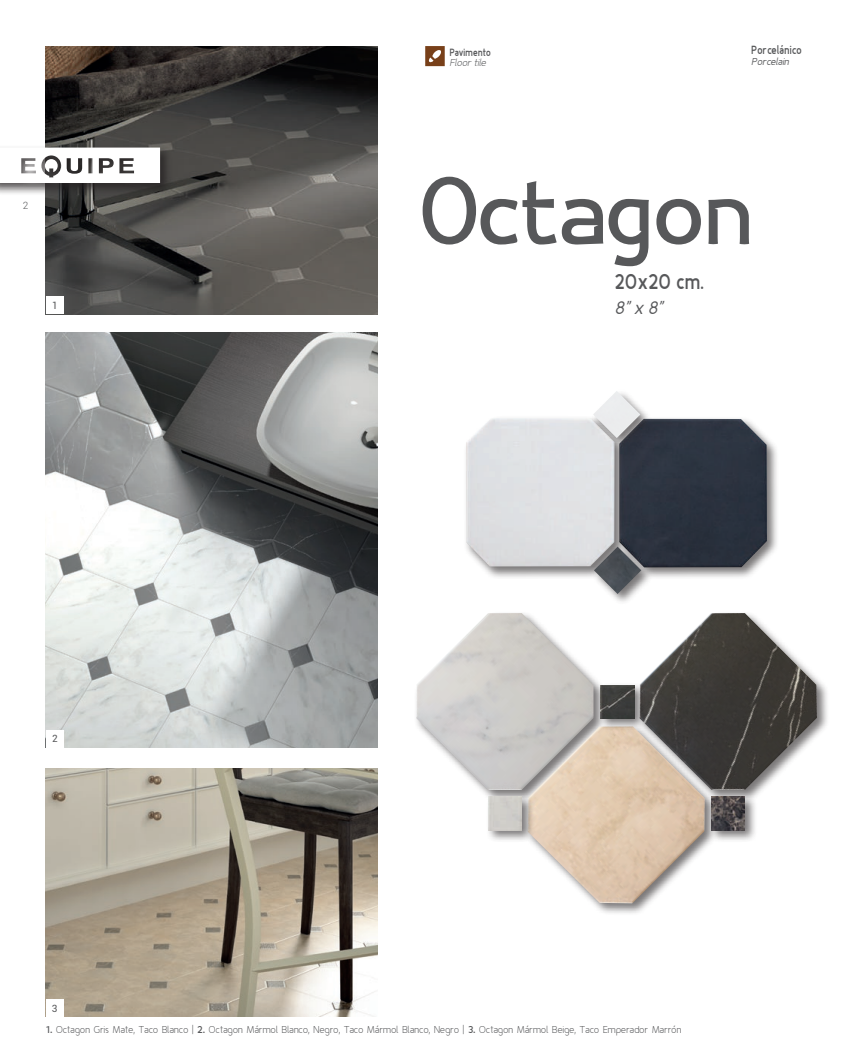
<style>
.page{position:relative;width:851px;height:1063px;background:#fff}
.page>*{position:absolute;margin:0;border:0;box-sizing:border-box;transform-origin:0 0}
.t1{font:111.25px "Nikodecs";letter-spacing:-.02em;color:#57585a}
.t2{font:20.5px "Fineness Pro Black Cond";color:#57585a}
.t3{font:italic 18.25px "Fineness Pro";color:#57585a}
.t4{font:11.25px "Fineness Pro Black Cond";color:#57585a}
.t5{font:300 10px "Fineness";letter-spacing:.03em;color:#57585a}
.t6{font:italic 10px "Fineness Pro";color:#57585a}
.t7{font:10px "Fineness Pro Black Cond";color:#57585a}
.t8{font:italic 300 10px "Fineness Pro";color:#57585a}
.t9{font:10px "Roboto";color:#57585a}
.t10{font:300 10px "Roboto";color:#57585a}
.s1{font-weight:700}
</style>
<div class="page">
<img style="left:46px;top:768px;width:331px;height:249px">
<img style="left:46px;top:333px;width:331px;height:414px">
<img style="left:46px;top:46px;width:331px;height:268px">
<div style="left:46px;top:730px;width:18px;height:17px;background:#fff"></div>
<div style="left:46px;top:999px;width:18px;height:18px;background:#fff"></div>
<div style="left:46px;top:297px;width:18px;height:17px;background:#fff"></div>
<svg style="left:425px;top:46px;width:19px;height:20px"></svg>
<div style="left:463px;top:415px;width:164px;height:164px;background:#231f20;opacity:.6"></div>
<img style="left:466px;top:418px;width:148px;height:148px">
<div style="left:414px;top:610px;width:192px;height:193px;background:#231f20;opacity:.6"></div>
<img style="left:416px;top:613px;width:177px;height:177px">
<div style="left:637px;top:610px;width:192px;height:193px;background:#231f20;opacity:.6"></div>
<img style="left:639px;top:613px;width:177px;height:177px">
<div style="left:616px;top:416px;width:163px;height:164px;background:#231f20;opacity:.6"></div>
<div style="left:619px;top:419px;width:147px;height:148px;background:#2c333f"></div>
<div style="left:525px;top:724px;width:192px;height:192px;background:#231f20;opacity:.6"></div>
<img style="left:527px;top:726px;width:177px;height:177px">
<div style="left:591px;top:389px;width:60px;height:61px;background:#231f20;opacity:.6"></div>
<img style="left:593px;top:391px;width:47px;height:47px">
<div style="left:592px;top:545px;width:61px;height:61px;background:#231f20;opacity:.6"></div>
<img style="left:593px;top:547px;width:48px;height:47px">
<div style="left:485px;top:794px;width:49px;height:49px;background:#231f20;opacity:.6"></div>
<img style="left:488px;top:797px;width:33px;height:33px">
<div style="left:598px;top:683px;width:49px;height:48px;background:#231f20;opacity:.6"></div>
<img style="left:600px;top:685px;width:34px;height:33px">
<div style="left:709px;top:794px;width:48px;height:49px;background:#231f20;opacity:.6"></div>
<img style="left:711px;top:797px;width:33px;height:33px">
<div style="left:0;top:145px;width:173px;height:51px;background:#231f20;opacity:.75"></div>
<svg style="left:0;top:148px;width:160px;height:35px"></svg>
<p class="t10" style="left:23px;top:199px;width:7px">2</p>
<p class="t9" style="left:52px;top:299px;width:7px">1</p>
<p class="t7" style="left:450px;top:46px;width:43px">Pavimento</p>
<p class="t8" style="left:450px;top:57px;width:38px">Floor tile</p>
<p class="t4" style="left:751px;top:43px;width:52px">Porcelánico</p>
<p class="t6" style="left:751px;top:56px;width:39px">Porcelain</p>
<h1 class="t1" style="left:419px;top:155px;width:335px">Octagon</h1>
<h2 class="t2" style="left:615px;top:269px;width:91px">20x20 cm.</h2>
<h3 class="t3" style="left:615px;top:297px;width:49px">8” x 8”</h3>
<p class="t9" style="left:52px;top:732px;width:7px">2</p>
<p class="t9" style="left:52px;top:1001px;width:7px">3</p>
<p class="t5" style="left:46px;top:1024px;width:636px"><span class="s1">1.</span> Octagon Gris Mate, Taco Blanco | <span class="s1">2.</span> Octagon Mármol Blanco, Negro, Taco Mármol Blanco, Negro | <span class="s1">3.</span> Octagon Mármol Beige, Taco Emperador Marrón</p>
</div>
